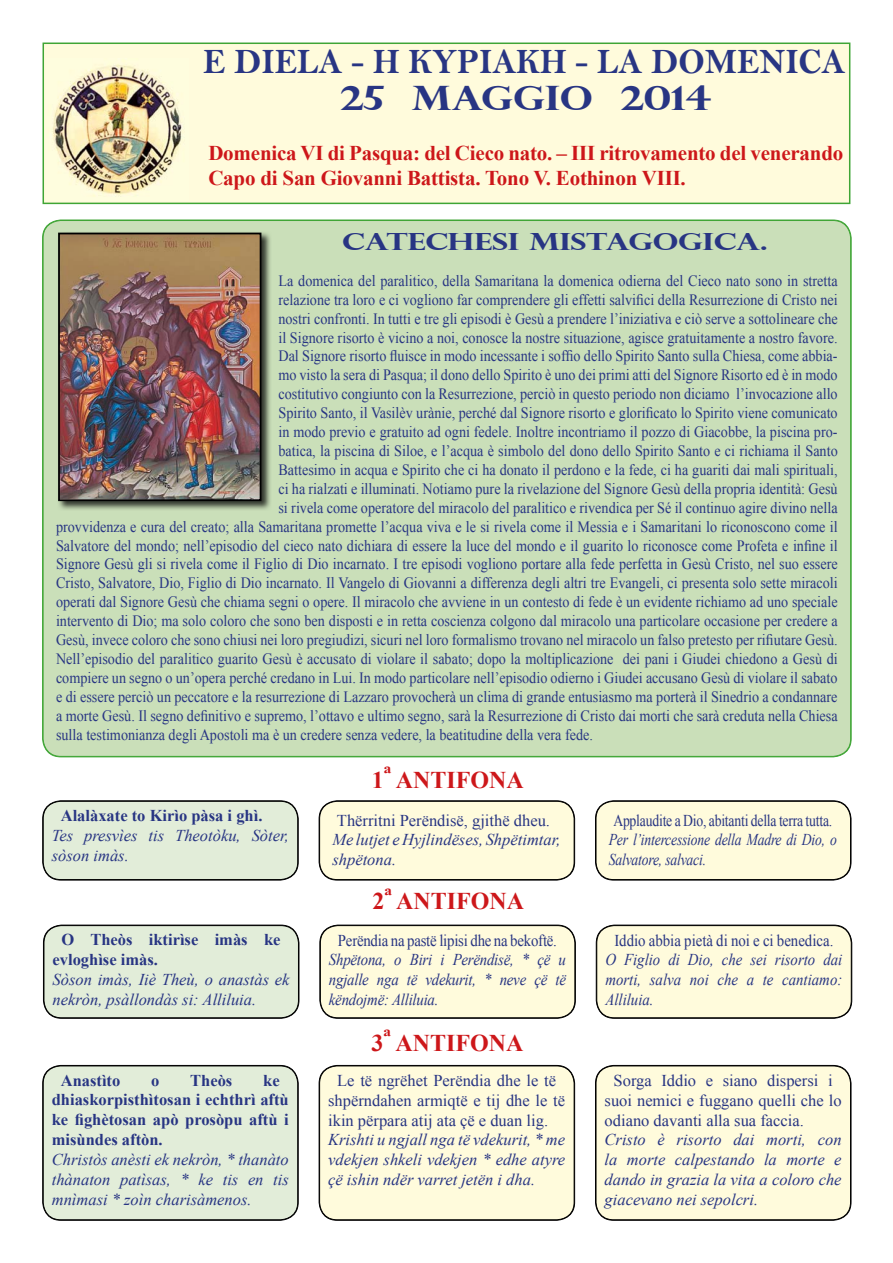
<style>
.page{position:relative;width:893px;height:1263px;background:#fff}
.page>*{position:absolute;margin:0;border:0;box-sizing:border-box;transform-origin:0 0}
.t1{font:36px "Bell MT Bold";color:#283583;scale:.95 1}
.t2{font:700 33.6px "Perpetua Titling";color:#283583;scale:1.2 1}
.t3{font:700 24px "Times New Roman";color:#cd171a}
.t4{font:700 23.7px "Perpetua Titling";letter-spacing:-.01em;color:#283583;scale:1.32 1}
.t5{font:700 21px/25.2px "Times New Roman";letter-spacing:-.01em;color:#cd171a}
.t6{font:italic 16.5px/19.8px "Times New Roman";color:#283583}
.t7{font:16.5px/19.8px "Times New Roman";color:#283583}
.t8{font:700 16.5px/19.8px "Times New Roman";color:#283583}
.t9{font:italic 16.5px/19.8px "Times New Roman";color:#283583;text-align:justify;scale:.9 1}
.t10{font:16.5px "Times New Roman";color:#283583;scale:.9 1}
.t11{font:italic 16.5px/19.8px "Times New Roman";color:#283583;scale:.83 1}
.t12{font:16.5px "Times New Roman";color:#283583;scale:.83 1}
.t13{font:15.75px "Times New Roman";color:#283583;scale:.9 1}
</style>
<div class="page">
<div style="left:43px;top:220px;width:808px;height:536px;background:#cadfb9;border-radius:18px"></div>
<div style="left:43px;top:801px;width:255px;height:79px;background:#e2edd9;border-radius:18px"></div>
<div style="left:43px;top:801px;width:255px;height:79px;border:1px solid #000;border-radius:18px"></div>
<div style="left:319px;top:801px;width:255px;height:79px;background:#fffbdc;border-radius:18px"></div>
<div style="left:320px;top:801px;width:254px;height:79px;border:1px solid #000;border-radius:18px"></div>
<div style="left:596px;top:801px;width:255px;height:79px;background:#fffbdc;border-radius:18px"></div>
<div style="left:596px;top:801px;width:255px;height:79px;border:1px solid #000;border-radius:18px"></div>
<div style="left:43px;top:43px;width:807px;height:160px;background:#fffbdc"></div>
<div style="left:43px;top:43px;width:807px;height:161px;border:2px solid #3fa535"></div>
<img style="left:52px;top:64px;width:130px;height:131px">
<div style="left:44px;top:925px;width:255px;height:93px;background:#e2edd9;border-radius:18px"></div>
<div style="left:44px;top:925px;width:255px;height:93px;border:1px solid #000;border-radius:18px"></div>
<div style="left:320px;top:925px;width:255px;height:93px;background:#fffbdc;border-radius:18px"></div>
<div style="left:320px;top:925px;width:255px;height:93px;border:1px solid #000;border-radius:18px"></div>
<div style="left:596px;top:925px;width:256px;height:93px;background:#fffbdc;border-radius:18px"></div>
<div style="left:597px;top:925px;width:254px;height:93px;border:1px solid #000;border-radius:18px"></div>
<div style="left:43px;top:1065px;width:255px;height:155px;background:#e2edd9;border-radius:18px"></div>
<div style="left:43px;top:1066px;width:255px;height:154px;border:1px solid #000;border-radius:18px"></div>
<div style="left:319px;top:1065px;width:255px;height:155px;background:#fffbdc;border-radius:18px"></div>
<div style="left:320px;top:1066px;width:254px;height:154px;border:1px solid #000;border-radius:18px"></div>
<div style="left:596px;top:1065px;width:255px;height:155px;background:#fffbdc;border-radius:18px"></div>
<div style="left:596px;top:1066px;width:255px;height:154px;border:1px solid #000;border-radius:18px"></div>
<img style="left:58px;top:232px;width:213px;height:278px">
<img style="left:61px;top:236px;width:197px;height:262px">
<div style="left:58px;top:233px;width:203px;height:268px;border:2px solid #000"></div>
<h1 class="t1" style="left:203px;top:40px;width:677px">E DIELA - H KYPIAKH - LA DOMENICA</h1>
<h2 class="t2" style="left:340px;top:77px;width:311px">25 MAGGIO 2014</h2>
<h3 class="t5" style="left:208px;top:140px;width:636px">Domenica VI di Pasqua: del Cieco nato. – III ritrovamento del venerando<br>Capo di San Giovanni Battista. Tono V. Eothinon VIII.</h3>
<h3 class="t4" style="left:342px;top:227px;width:324px">CATECHESI MISTAGOGICA.</h3>
<p class="t13" style="left:278px;top:270px;width:623px">La domenica del paralitico, della Samaritana la domenica odierna del Cieco nato sono in stretta</p>
<p class="t13" style="left:278px;top:289px;width:623px">relazione tra loro e ci vogliono far comprendere gli effetti salvifici della Resurrezione di Cristo nei</p>
<p class="t13" style="left:278px;top:308px;width:623px">nostri confronti. In tutti e tre gli episodi è Gesù a prendere l’iniziativa e ciò serve a sottolineare che</p>
<p class="t13" style="left:278px;top:327px;width:623px">il Signore risorto è vicino a noi, conosce la nostre situazione, agisce gratuitamente a nostro favore.</p>
<p class="t13" style="left:278px;top:346px;width:623px">Dal Signore risorto fluisce in modo incessante i soffio dello Spirito Santo sulla Chiesa, come abbia-</p>
<p class="t13" style="left:278px;top:364px;width:623px">mo visto la sera di Pasqua; il dono dello Spirito è uno dei primi atti del Signore Risorto ed è in modo</p>
<p class="t13" style="left:278px;top:383px;width:623px">costitutivo congiunto con la Resurrezione, perciò in questo periodo non diciamo l’invocazione allo</p>
<p class="t13" style="left:278px;top:402px;width:623px">Spirito Santo, il Vasilèv urànie, perché dal Signore risorto e glorificato lo Spirito viene comunicato</p>
<p class="t13" style="left:278px;top:421px;width:623px">in modo previo e gratuito ad ogni fedele. Inoltre incontriamo il pozzo di Giacobbe, la piscina pro-</p>
<p class="t13" style="left:278px;top:440px;width:623px">batica, la piscina di Siloe, e l’acqua è simbolo del dono dello Spirito Santo e ci richiama il Santo</p>
<p class="t13" style="left:278px;top:459px;width:623px">Battesimo in acqua e Spirito che ci ha donato il perdono e la fede, ci ha guariti dai mali spirituali,</p>
<p class="t13" style="left:278px;top:478px;width:623px">ci ha rialzati e illuminati. Notiamo pure la rivelazione del Signore Gesù della propria identità: Gesù</p>
<p class="t13" style="left:278px;top:497px;width:623px">si rivela come operatore del miracolo del paralitico e rivendica per Sé il continuo agire divino nella</p>
<p class="t13" style="left:56px;top:516px;width:870px">provvidenza e cura del creato; alla Samaritana promette l’acqua viva e le si rivela come il Messia e i Samaritani lo riconoscono come il</p>
<p class="t13" style="left:56px;top:535px;width:870px">Salvatore del mondo; nell’episodio del cieco nato dichiara di essere la luce del mondo e il guarito lo riconosce come Profeta e infine il</p>
<p class="t13" style="left:56px;top:553px;width:870px">Signore Gesù gli si rivela come il Figlio di Dio incarnato. I tre episodi vogliono portare alla fede perfetta in Gesù Cristo, nel suo essere</p>
<p class="t13" style="left:56px;top:572px;width:870px">Cristo, Salvatore, Dio, Figlio di Dio incarnato. Il Vangelo di Giovanni a differenza degli altri tre Evangeli, ci presenta solo sette miracoli</p>
<p class="t13" style="left:56px;top:591px;width:870px">operati dal Signore Gesù che chiama segni o opere. Il miracolo che avviene in un contesto di fede è un evidente richiamo ad uno speciale</p>
<p class="t13" style="left:56px;top:610px;width:870px">intervento di Dio; ma solo coloro che sono ben disposti e in retta coscienza colgono dal miracolo una particolare occasione per credere a</p>
<p class="t13" style="left:56px;top:629px;width:870px">Gesù, invece coloro che sono chiusi nei loro pregiudizi, sicuri nel loro formalismo trovano nel miracolo un falso pretesto per rifiutare Gesù.</p>
<p class="t13" style="left:56px;top:648px;width:870px">Nell’episodio del paralitico guarito Gesù è accusato di violare il sabato; dopo la moltiplicazione dei pani i Giudei chiedono a Gesù di</p>
<p class="t13" style="left:56px;top:667px;width:870px">compiere un segno o un’opera perché credano in Lui. In modo particolare nell’episodio odierno i Giudei accusano Gesù di violare il sabato</p>
<p class="t13" style="left:56px;top:686px;width:870px">e di essere perciò un peccatore e la resurrezione di Lazzaro provocherà un clima di grande entusiasmo ma porterà il Sinedrio a condannare</p>
<p class="t13" style="left:56px;top:705px;width:870px">a morte Gesù. Il segno definitivo e supremo, l’ottavo e ultimo segno, sarà la Resurrezione di Cristo dai morti che sarà creduta nella Chiesa</p>
<p class="t13" style="left:56px;top:724px;width:598px">sulla testimonianza degli Apostoli ma è un credere senza vedere, la beatitudine della vera fede.</p>
<h3 class="t3" style="left:372px;top:763px;width:153px">1ª ANTIFONA</h3>
<p class="t8" style="left:61px;top:805px;width:203px">Alalàxate to Kirìo pàsa i ghì.</p>
<p class="t6" style="left:52px;top:825px;width:239px">Tes presvìes tis Theotòku, Sòter, sòson imàs.</p>
<p class="t7" style="left:337px;top:810px;width:215px">Thërritni Perëndisë, gjithë dheu.</p>
<p class="t6" style="left:332px;top:829px;width:230px">Me lutjet e Hyjlindëses, Shpëtimtar, shpëtona.</p>
<p class="t12" style="left:613px;top:809px;width:265px">Applaudite a Dio, abitanti della terra tutta.</p>
<p class="t11" style="left:609px;top:829px;width:276px">Per l’intercessione della Madre di Dio, o<br>Salvatore, salvaci.</p>
<p class="t8" style="left:53px;top:929px;width:229px;text-indent:9px">O Theòs iktirìse imàs ke evloghìse imàs.</p>
<p class="t6" style="left:53px;top:969px;width:239px">Sòson imàs, Iiè Theù, o anastàs ek nekròn, psàllondàs si: Alliluia.</p>
<p class="t8" style="left:61px;top:1070px;width:61px">Anastìto</p>
<p class="t8" style="left:151px;top:1070px;width:10px">o</p>
<p class="t8" style="left:190px;top:1070px;width:44px">Theòs</p>
<p class="t8" style="left:52px;top:1070px;width:239px;text-indent:211px">ke dhiaskorpisthìtosan i echthrì aftù ke fighètosan apò prosòpu aftù i misùndes aftòn.</p>
<p class="t6" style="left:52px;top:1149px;width:239px;text-align:justify">Christòs anèsti ek nekròn, * thanàto thànaton patìsas, * ke tis en tis mnìmasi * zoìn charisàmenos.</p>
<h3 class="t3" style="left:372px;top:884px;width:153px">2ª ANTIFONA</h3>
<p class="t10" style="left:338px;top:929px;width:245px">Perëndia na pastë lipisi dhe na bekoftë.</p>
<p class="t9" style="left:329px;top:949px;width:265px">Shpëtona, o Biri i Perëndisë, * çë u ngjalle nga të vdekurit, * neve çë të këndojmë: Alliluia.</p>
<h3 class="t3" style="left:372px;top:1026px;width:153px">3ª ANTIFONA</h3>
<p class="t7" style="left:328px;top:1070px;width:238px;text-indent:9px">Le të ngrëhet Perëndia dhe le të shpërndahen armiqtë e tij dhe le të ikin përpara atij ata çë e duan lig.</p>
<p class="t6" style="left:328px;top:1129px;width:239px;text-align:justify">Krishti u ngjall nga të vdekurit, * me vdekjen shkeli vdekjen * edhe atyre çë ishin ndër varret jetën i dha.</p>
<p class="t10" style="left:614px;top:929px;width:245px">Iddio abbia pietà di noi e ci benedica.</p>
<p class="t9" style="left:605px;top:949px;width:265px">O Figlio di Dio, che sei risorto dai morti, salva noi che a te cantiamo:<br>Alliluia.</p>
<p class="t7" style="left:605px;top:1070px;width:239px;text-indent:9px">Sorga Iddio e siano dispersi i suoi nemici e fuggano quelli che lo odiano davanti alla sua faccia.</p>
<p class="t6" style="left:605px;top:1129px;width:239px;text-align:justify">Cristo è risorto dai morti, con la morte calpestando la morte e dando in grazia la vita a coloro che giacevano nei sepolcri.</p>
</div>
